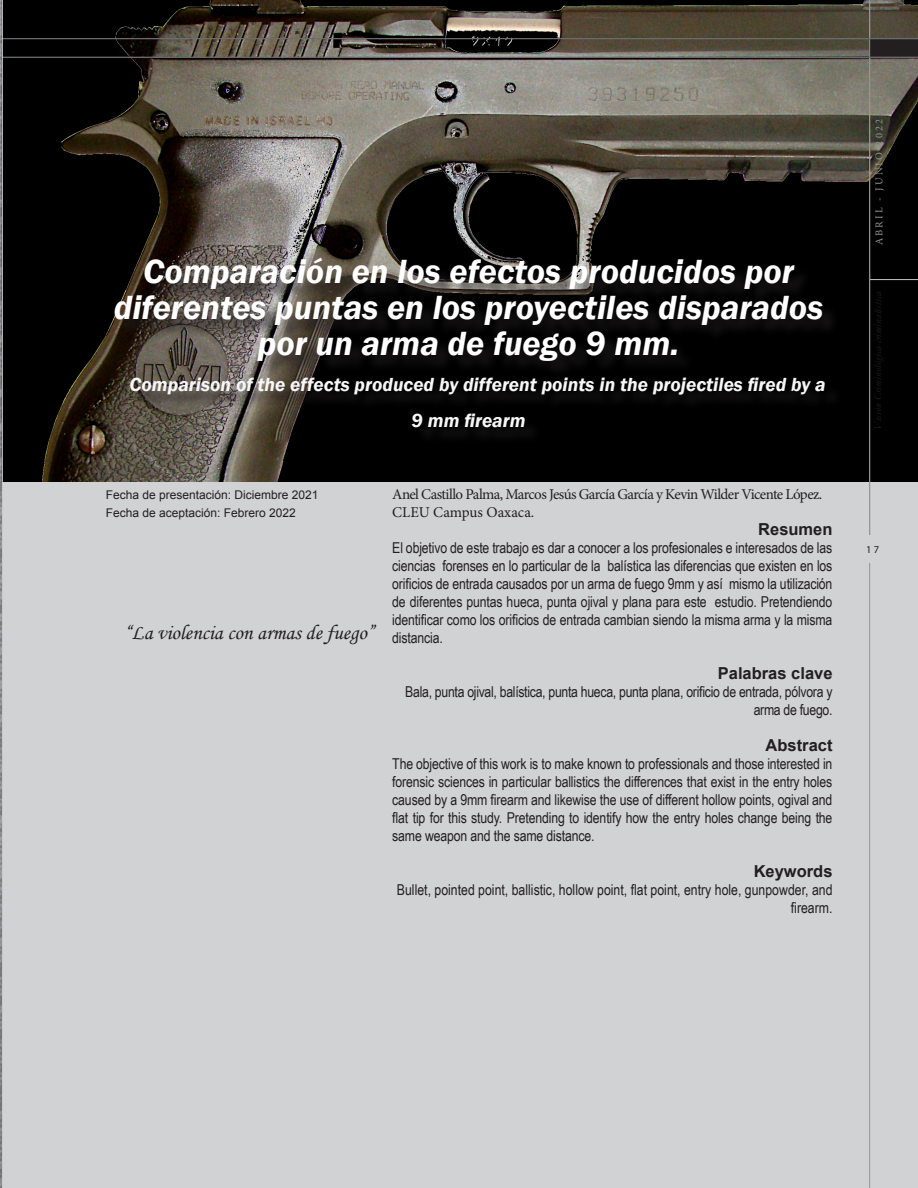
<style>
.page{position:relative;width:918px;height:1188px;background:#fff}
.page>*{position:absolute;margin:0;border:0;box-sizing:border-box;transform-origin:0 0}
.VS_Titulo_ingles{font:italic 600 34.5px/36px "Franklin Gothic";color:#fff;text-align:center}
.VS_Apostillados_C{font:21px "Monotype Corsiva";color:#231f20}
.VS_Cuerpo_1Parr{font:italic 600 19.5px/36px "Franklin Gothic";color:#f7f7f8}
.VS_Cuerpo_1Parr-2{font:700 16.5px "Arial";color:#231f20}
.VS_Titulo_4{font:700 16.5px "Arial";color:#231f20}
.VS_Cuerpo_1Parr-3{font:15px/18px "Arial Narrow";letter-spacing:-.01em;color:#231f20;text-align:justify}
.VS_Autoria{font:15px "Minion Pro";letter-spacing:-.04em;color:#231f20}
.VS_Autoria-2{font:15px "Minion Pro";color:#231f20}
.VS_Fechas{font:12px "Arial";color:#231f20}
.t1{font:10.5px "Minion Pro";letter-spacing:.2em;color:#939598}
.t2{font:10.5px "Myriad Pro";color:#231f20}
</style>
<div class="page">
<div style="left:2px;top:481px;width:916px;height:707px;background:#d1d2d4"></div>
<img style="left:3px;top:0;width:915px;height:482px">
<div style="left:117px;top:261px;width:726px;height:185px;background:#231f20;opacity:.75"></div>
<hr style="left:869px;top:563px;width:1px;height:625px;background:#939598">
<div style="left:870px;top:38px;width:48px;height:19px;background:#231f20"></div>
<hr style="left:870px;top:279px;width:48px;height:1px;background:#c5c6c8">
<hr style="left:869px;top:0;width:1px;height:535px;background:#939598">
<hr style="left:0;top:57px;width:918px;height:1px;background:#6c6d70">
<hr style="left:0;top:38px;width:918px;height:1px;background:#6c6d70">
<hr style="left:0;top:0;width:3px;height:1188px;background:#c7c8ca">
<img style="left:0;top:0;width:1px;height:1188px">
<p class="VS_Titulo_ingles" style="left:114px;top:253px;width:711px">Comparación en los efectos producidos por diferentes puntas en los proyectiles disparados por un arma de fuego 9 mm.</p>
<p class="VS_Cuerpo_1Parr" style="left:412px;top:366px;width:416px;text-indent:-282px">Comparison of the effects produced by different points in the projectiles fired by a<br>9 mm firearm</p>
<p class="VS_Fechas" style="left:106px;top:487px;width:214px">Fecha de presentación: Diciembre 2021</p>
<p class="VS_Fechas" style="left:106px;top:505px;width:192px">Fecha de aceptación: Febrero 2022</p>
<p class="VS_Apostillados_C" style="left:125px;top:620px;width:251px">“La violencia con armas de fuego”</p>
<p class="VS_Autoria" style="left:392px;top:484px;width:432px">Anel Castillo Palma, Marcos Jesús García García y Kevin Wilder Vicente López.</p>
<p class="VS_Autoria-2" style="left:392px;top:502px;width:144px">CLEU Campus Oaxaca.</p>
<p class="VS_Titulo_4" style="left:758px;top:518px;width:76px">Resumen</p>
<p class="VS_Cuerpo_1Parr-3" style="left:392px;top:538px;width:442px">El objetivo de este trabajo es dar a conocer a los profesionales e interesados de las ciencias forenses en lo particular de la balística las diferencias que existen en los orificios de entrada causados por un arma de fuego 9mm y así mismo la utilización de diferentes puntas hueca, punta ojival y plana para este estudio. Pretendiendo identificar como los orificios de entrada cambian siendo la misma arma y la misma distancia.</p>
<p class="VS_Cuerpo_1Parr-2" style="left:718px;top:662px;width:116px">Palabras clave</p>
<p class="VS_Cuerpo_1Parr-3" style="left:405px;top:682px;width:429px;text-align:right">Bala, punta ojival, balística, punta hueca, punta plana, orificio de entrada, pólvora y arma de fuego.</p>
<p class="VS_Titulo_4" style="left:766px;top:734px;width:68px">Abstract</p>
<p class="VS_Cuerpo_1Parr-3" style="left:392px;top:754px;width:442px">The objective of this work is to make known to professionals and those interested in forensic sciences in particular ballistics the differences that exist in the entry holes caused by a 9mm firearm and likewise the use of different hollow points, ogival and flat tip for this study. Pretending to identify how the entry holes change being the same weapon and the same distance.</p>
<p class="VS_Cuerpo_1Parr-2" style="left:754px;top:860px;width:80px">Keywords</p>
<p class="VS_Cuerpo_1Parr-3" style="left:397px;top:880px;width:437px;text-align:right">Bullet, pointed point, ballistic, hollow point, flat point, entry hole, gunpowder, and firearm.</p>
<p class="t1" style="left:872px;top:245px;width:128px;rotate:-90deg">ABRIL - JUNIO 2022</p>
<p class="t2" style="left:866px;top:543px;width:14px">17</p>
</div>
